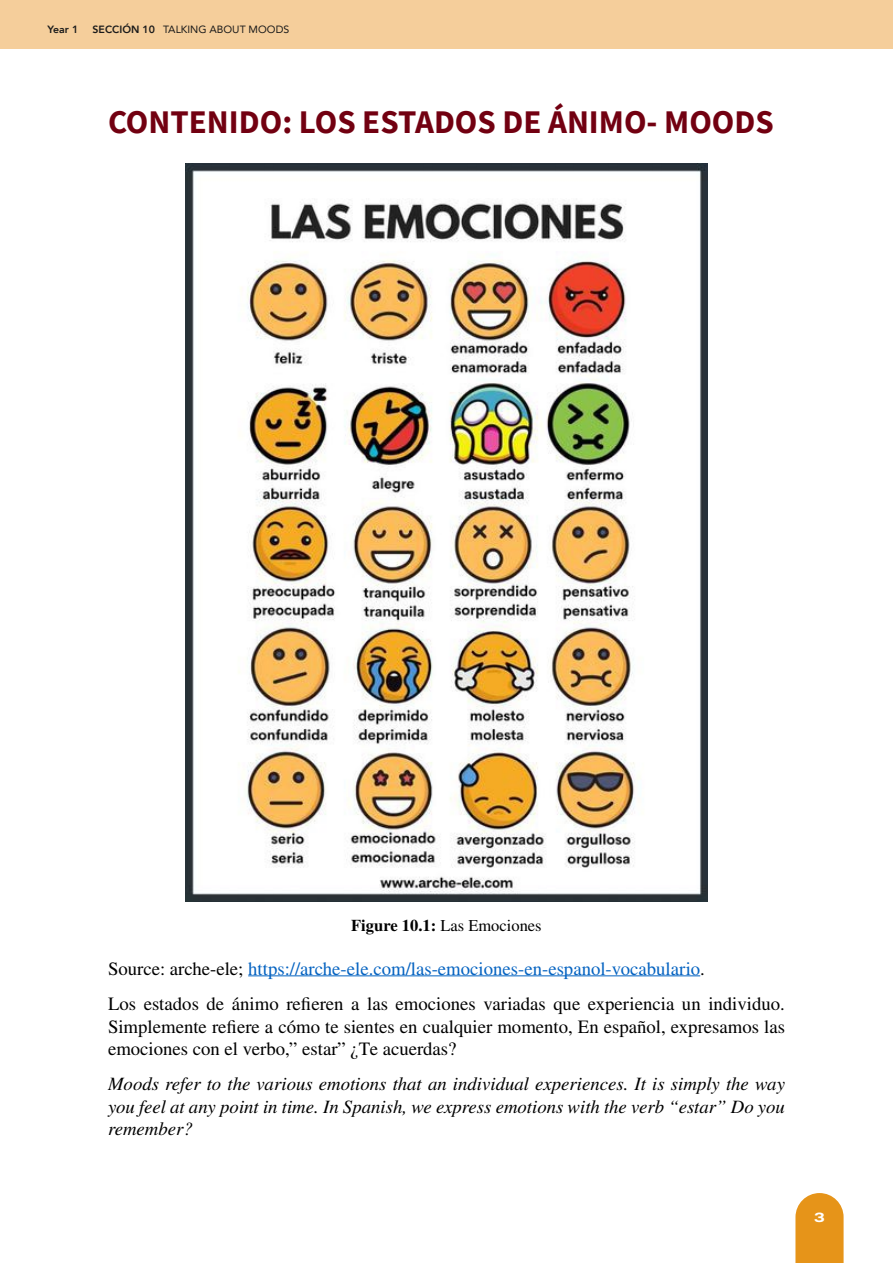
<style>
.page{position:relative;width:893px;height:1263px;background:#fff}
.page>*{position:absolute;margin:0;border:0;box-sizing:border-box;transform-origin:0 0}
.t1{font:700 33px "Source Sans Pro";color:#720011}
.t2{font:18.75px/35.2px "STIX General";color:#000}
.t3{font:italic 18.75px/22.5px "STIX General";color:#000;text-align:justify}
.t4{font:16.5px "STIX General";color:#000}
.t5{font:800 13.5px "Archivo Expanded";color:#fff}
.t6{font:10.5px "Avenir";color:#1a1a1a}
.t7{font:800 10.5px "Avenir";color:#1a1a1a}
.s1{font-weight:800}
.s2{font-weight:700}
.s3{color:#0563c1}
</style>
<div class="page">
<div style="left:0;top:0;width:893px;height:49px;background:#f5ce9b"></div>
<svg style="left:795px;top:1193px;width:49px;height:70px;background:#e89d2e"></svg>
<hr style="left:248px;top:975px;width:452px;height:1px;background:#0563c1">
<img style="left:186px;top:163px;width:521px;height:739px">
<p class="t7" style="left:48px;top:21px;width:32px">Year 1</p>
<p class="t6" style="left:93px;top:21px;width:198px"><span class="s1">SECCIÓN 10</span> TALKING ABOUT MOODS</p>
<h1 class="t1" style="left:108px;top:99px;width:667px">CONTENIDO: LOS ESTADOS DE ÁNIMO- MOODS</h1>
<p class="t4" style="left:351px;top:914px;width:192px"><span class="s2">Figure 10.1:</span> Las Emociones</p>
<p class="t2" style="left:108px;top:952px;width:678px">Source: arche-ele; <span class="s3">https://arche-ele.com/las-emociones-en-espanol-vocabulario</span>.<br>Los estados de ánimo refieren a las emociones variadas que experiencia un individuo.</p>
<p class="t2" style="left:108px;top:1016px;width:678px;line-height:22.5px">Simplemente refiere a cómo te sientes en cualquier momento, En español, expresamos las emociones con el verbo,” estar” ¿Te acuerdas?</p>
<p class="t3" style="left:108px;top:1072px;width:678px">Moods refer to the various emotions that an individual experiences. It is simply the way you feel at any point in time. In Spanish, we express emotions with the verb “estar” Do you remember?</p>
<p class="t5" style="left:814px;top:1207px;width:12px">3</p>
</div>
